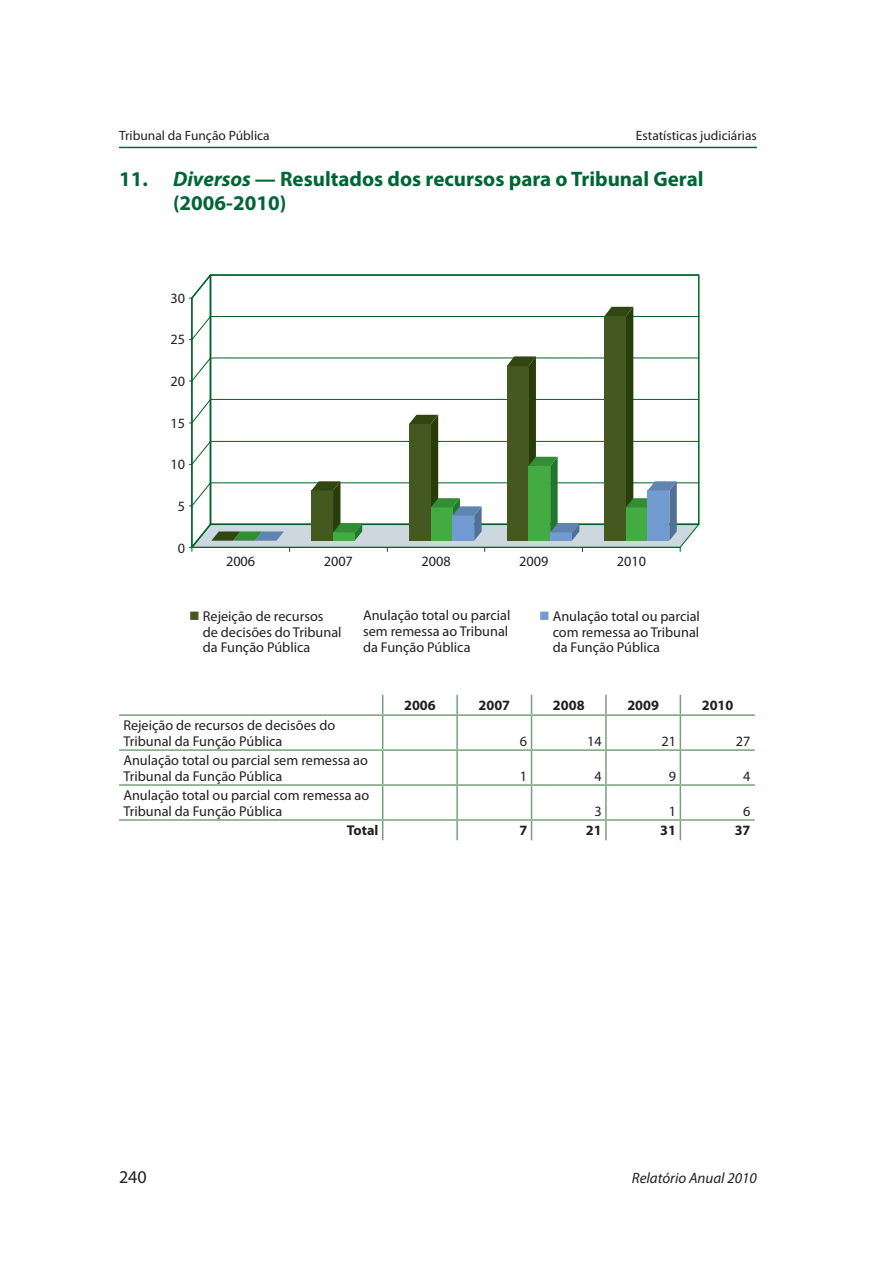
<style>
.page{position:relative;width:893px;height:1263px;background:#fff}
.page>*{position:absolute;margin:0;border:0;box-sizing:border-box;transform-origin:0 0}
.t1{font:700 21px/24px "Myriad Pro";color:#006535}
.t2{font:18px "Myriad Pro";color:#231f20}
.t3{font:italic 15px "Myriad Pro";color:#231f20}
.t4{font:14.25px/15.8px "Myriad Pro";color:#231f20}
.t5{font:700 14.25px "Myriad Pro";color:#231f20}
.t6{font:13.5px "Myriad Pro";color:#231f20}
.s1{font-style:italic}
.s2{color:#44591f}
.s3{color:#729cd1}
</style>
<div class="page">
<hr style="left:119px;top:147px;width:638px;height:1px;background:#006535">
<svg style="left:189px;top:274px;width:510px;height:277px"></svg>
<svg style="left:382px;top:695px;width:1px;height:19px"></svg>
<svg style="left:456px;top:695px;width:2px;height:19px"></svg>
<svg style="left:531px;top:695px;width:1px;height:19px"></svg>
<svg style="left:605px;top:695px;width:2px;height:19px"></svg>
<svg style="left:680px;top:695px;width:1px;height:19px"></svg>
<hr style="left:119px;top:714px;width:264px;height:2px;background:#77a279">
<hr style="left:383px;top:714px;width:74px;height:2px;background:#77a279">
<hr style="left:382px;top:716px;width:1px;height:33px;background:#77a279">
<hr style="left:457px;top:714px;width:74px;height:2px;background:#77a279">
<hr style="left:456px;top:716px;width:2px;height:33px;background:#77a279">
<hr style="left:531px;top:714px;width:75px;height:2px;background:#77a279">
<hr style="left:531px;top:716px;width:1px;height:33px;background:#77a279">
<hr style="left:606px;top:714px;width:74px;height:2px;background:#77a279">
<hr style="left:605px;top:716px;width:2px;height:33px;background:#77a279">
<hr style="left:680px;top:714px;width:75px;height:2px;background:#77a279">
<hr style="left:680px;top:716px;width:1px;height:33px;background:#77a279">
<hr style="left:119px;top:749px;width:264px;height:2px;background:#77a279">
<hr style="left:383px;top:749px;width:74px;height:2px;background:#77a279">
<hr style="left:382px;top:751px;width:1px;height:33px;background:#77a279">
<hr style="left:457px;top:749px;width:74px;height:2px;background:#77a279">
<hr style="left:456px;top:751px;width:2px;height:33px;background:#77a279">
<hr style="left:531px;top:749px;width:75px;height:2px;background:#77a279">
<hr style="left:531px;top:751px;width:1px;height:33px;background:#77a279">
<hr style="left:606px;top:749px;width:74px;height:2px;background:#77a279">
<hr style="left:605px;top:751px;width:2px;height:33px;background:#77a279">
<hr style="left:680px;top:749px;width:75px;height:2px;background:#77a279">
<hr style="left:680px;top:751px;width:1px;height:33px;background:#77a279">
<hr style="left:119px;top:784px;width:264px;height:2px;background:#77a279">
<hr style="left:383px;top:784px;width:74px;height:2px;background:#77a279">
<hr style="left:382px;top:786px;width:1px;height:33px;background:#77a279">
<hr style="left:457px;top:784px;width:74px;height:2px;background:#77a279">
<hr style="left:456px;top:786px;width:2px;height:33px;background:#77a279">
<hr style="left:531px;top:784px;width:75px;height:2px;background:#77a279">
<hr style="left:531px;top:786px;width:1px;height:33px;background:#77a279">
<hr style="left:606px;top:784px;width:74px;height:2px;background:#77a279">
<hr style="left:605px;top:786px;width:2px;height:33px;background:#77a279">
<hr style="left:680px;top:784px;width:75px;height:2px;background:#77a279">
<hr style="left:680px;top:786px;width:1px;height:33px;background:#77a279">
<svg style="left:382px;top:821px;width:1px;height:19px"></svg>
<svg style="left:456px;top:821px;width:2px;height:19px"></svg>
<svg style="left:531px;top:821px;width:1px;height:19px"></svg>
<svg style="left:605px;top:821px;width:2px;height:19px"></svg>
<hr style="left:680px;top:819px;width:75px;height:2px;background:#77a279">
<svg style="left:680px;top:821px;width:1px;height:19px"></svg>
<hr style="left:119px;top:819px;width:264px;height:2px;background:#77a279">
<hr style="left:383px;top:819px;width:74px;height:2px;background:#77a279">
<hr style="left:457px;top:819px;width:74px;height:2px;background:#77a279">
<hr style="left:531px;top:819px;width:75px;height:2px;background:#77a279">
<hr style="left:606px;top:819px;width:74px;height:2px;background:#77a279">
<p class="t6" style="left:119px;top:127px;width:152px">Tribunal da Função Pública</p>
<p class="t6" style="left:636px;top:127px;width:122px">Estatísticas judiciárias</p>
<h1 class="t1" style="left:173px;top:166px;width:532px;text-indent:-54px">11. <span class="s1">Diversos</span> — Resultados dos recursos para o Tribunal Geral (2006-2010)</h1>
<p class="t4" style="left:170px;top:290px;width:16px">30</p>
<p class="t4" style="left:170px;top:331px;width:16px">25</p>
<p class="t4" style="left:170px;top:373px;width:16px">20</p>
<p class="t4" style="left:170px;top:415px;width:16px">15</p>
<p class="t4" style="left:170px;top:456px;width:16px">10</p>
<p class="t4" style="left:178px;top:498px;width:9px">5</p>
<p class="t4" style="left:178px;top:540px;width:9px">0</p>
<p class="t4" style="left:226px;top:553px;width:31px">2006</p>
<p class="t4" style="left:324px;top:553px;width:31px">2007</p>
<p class="t4" style="left:421px;top:553px;width:31px">2008</p>
<p class="t4" style="left:519px;top:553px;width:31px">2009</p>
<p class="t4" style="left:617px;top:553px;width:31px">2010</p>
<p class="t4" style="left:203px;top:608px;width:140px;text-indent:-14px"><span class="s2">■</span> Rejeição de recursos de decisões do Tribunal da Função Pública</p>
<p class="t4" style="left:363px;top:608px;width:149px">Anulação total ou parcial sem remessa ao Tribunal da Função Pública</p>
<p class="t4" style="left:553px;top:608px;width:149px;text-align:justify;text-indent:-14px"><span class="s3">■</span> Anulação total ou parcial com remessa ao Tribunal da Função Pública</p>
<p class="t4" style="left:123px;top:717px;width:213px">Rejeição de recursos de decisões do<br>Tribunal da Função Pública</p>
<p class="t4" style="left:123px;top:752px;width:246px">Anulação total ou parcial sem remessa ao<br>Tribunal da Função Pública</p>
<p class="t4" style="left:123px;top:787px;width:247px">Anulação total ou parcial com remessa ao<br>Tribunal da Função Pública</p>
<p class="t5" style="left:404px;top:696px;width:33px">2006</p>
<p class="t5" style="left:478px;top:696px;width:33px">2007</p>
<p class="t5" style="left:553px;top:696px;width:33px">2008</p>
<p class="t5" style="left:627px;top:696px;width:33px">2009</p>
<p class="t5" style="left:702px;top:696px;width:33px">2010</p>
<p class="t4" style="left:520px;top:733px;width:9px">6</p>
<p class="t4" style="left:587px;top:733px;width:16px">14</p>
<p class="t4" style="left:661px;top:733px;width:16px">21</p>
<p class="t4" style="left:736px;top:733px;width:16px">27</p>
<p class="t4" style="left:520px;top:768px;width:9px">1</p>
<p class="t4" style="left:594px;top:768px;width:9px">4</p>
<p class="t4" style="left:669px;top:768px;width:9px">9</p>
<p class="t4" style="left:743px;top:768px;width:9px">4</p>
<p class="t4" style="left:594px;top:803px;width:9px">3</p>
<p class="t4" style="left:669px;top:803px;width:9px">1</p>
<p class="t4" style="left:743px;top:803px;width:9px">6</p>
<p class="t5" style="left:347px;top:821px;width:33px">Total</p>
<p class="t5" style="left:519px;top:821px;width:9px">7</p>
<p class="t5" style="left:586px;top:821px;width:17px">21</p>
<p class="t5" style="left:660px;top:821px;width:17px">31</p>
<p class="t5" style="left:735px;top:821px;width:17px">37</p>
<p class="t2" style="left:119px;top:1166px;width:29px">240</p>
<p class="t3" style="left:632px;top:1168px;width:127px">Relatório Anual 2010</p>
</div>
